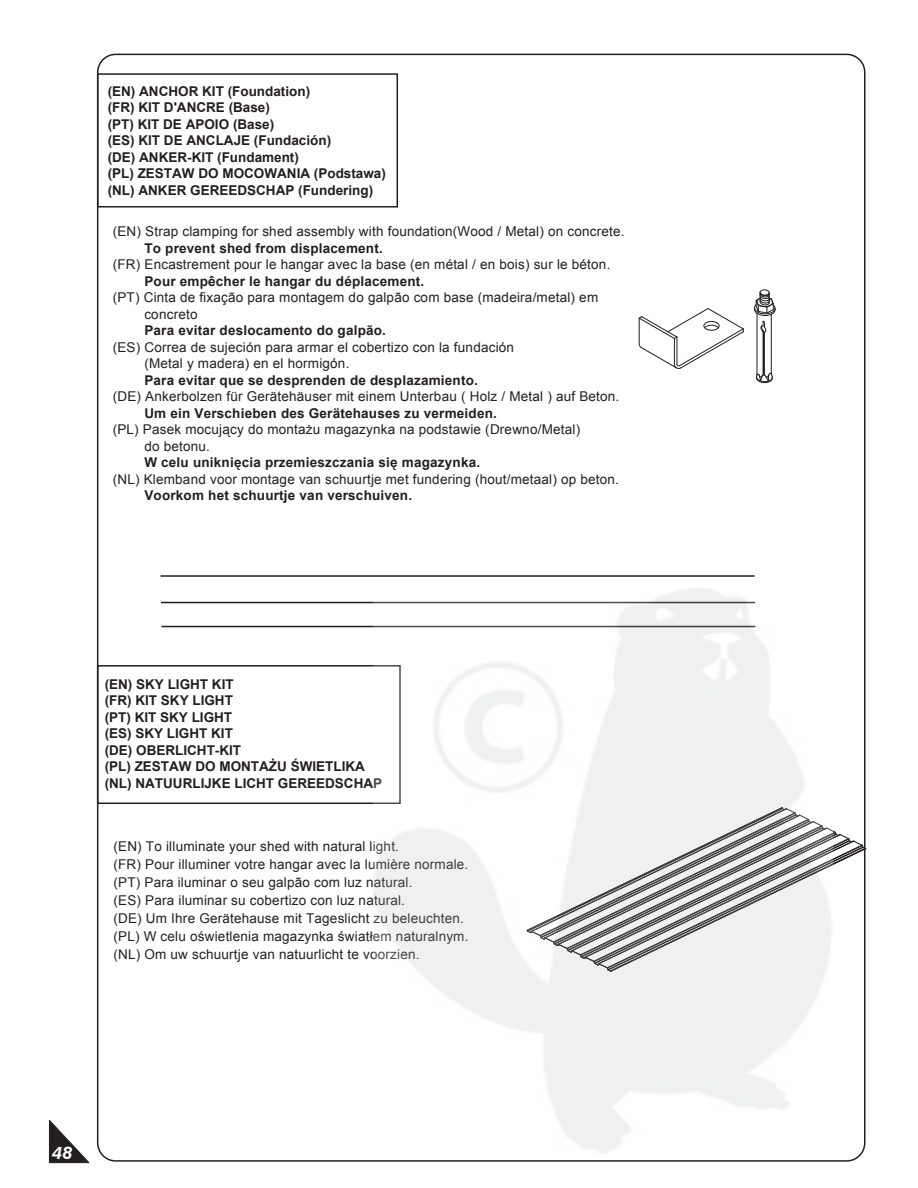
<style>
.page{position:relative;width:918px;height:1188px;background:#fff}
.page>*{position:absolute;margin:0;border:0;box-sizing:border-box;transform-origin:0 0}
.t1{font:italic 700 18px "Swiss 721 BT";color:#fff}
.t2{font:13.5px/18px "Arial";letter-spacing:.015em;color:#231f20}
.t3{font:700 13.5px/16.5px "Arial";letter-spacing:.005em;color:#231f20}
</style>
<div class="page">
<svg style="left:49px;top:1120px;width:40px;height:43px"></svg>
<div style="left:97px;top:73px;width:301px;height:135px;border:2px solid #231f20"></div>
<div style="left:97px;top:665px;width:304px;height:139px;border:2px solid #231f20"></div>
<svg style="left:754px;top:289px;width:22px;height:95px"></svg>
<svg style="left:638px;top:308px;width:106px;height:61px"></svg>
<svg style="left:833px;top:830px;width:34px;height:35px"></svg>
<hr style="left:161px;top:575px;width:594px;height:2px;background:#231f20">
<hr style="left:161px;top:602px;width:594px;height:1px;background:#231f20">
<hr style="left:162px;top:626px;width:594px;height:1px;background:#231f20">
<img style="left:374px;top:588px;width:459px;height:566px">
<p class="t3" style="left:108px;top:83px;width:280px">(EN) ANCHOR KIT (Foundation)<br>(FR) KIT D'ANCRE (Base)<br>(PT) KIT DE APOIO (Base)<br>(ES) KIT DE ANCLAJE (Fundación)<br>(DE) ANKER-KIT (Fundament)<br>(PL) ZESTAW DO MOCOWANIA (Podstawa) (NL) ANKER GEREEDSCHAP (Fundering)</p>
<p class="t2" style="left:113px;top:223px;width:513px">(EN) Strap clamping for shed assembly with foundation(Wood / Metal) on concrete.</p>
<p class="t3" style="left:144px;top:240px;width:240px">To prevent shed from displacement.</p>
<p class="t2" style="left:113px;top:256px;width:499px">(FR) Encastrement pour le hangar avec la base (en métal / en bois) sur le béton.</p>
<p class="t3" style="left:144px;top:273px;width:282px">Pour empêcher le hangar du déplacement.</p>
<p class="t2" style="left:144px;top:290px;width:455px;line-height:16.5px;text-indent:-32px">(PT) Cinta de fixação para montagem do galpão com base (madeira/metal) em concreto</p>
<p class="t3" style="left:144px;top:323px;width:243px">Para evitar deslocamento do galpão.</p>
<p class="t2" style="left:144px;top:339px;width:371px;line-height:16.5px;text-indent:-32px">(ES) Correa de sujeción para armar el cobertizo con la fundación (Metal y madera) en el hormigón.</p>
<p class="t3" style="left:144px;top:372px;width:335px">Para evitar que se desprenden de desplazamiento.</p>
<p class="t2" style="left:113px;top:388px;width:508px">(DE) Ankerbolzen für Gerätehäuser mit einem Unterbau ( Holz / Metal ) auf Beton.</p>
<p class="t3" style="left:144px;top:405px;width:354px">Um ein Verschieben des Gerätehauses zu vermeiden.</p>
<p class="t2" style="left:144px;top:421px;width:437px;line-height:16.5px;text-indent:-32px">(PL) Pasek mocujący do montażu magazynka na podstawie (Drewno/Metal) do betonu.</p>
<p class="t3" style="left:144px;top:455px;width:337px">W celu uniknięcia przemieszczania się magazynka.</p>
<p class="t2" style="left:113px;top:470px;width:508px">(NL) Klemband voor montage van schuurtje met fundering (hout/metaal) op beton.</p>
<p class="t3" style="left:144px;top:488px;width:269px">Voorkom het schuurtje van verschuiven.</p>
<p class="t3" style="left:105px;top:676px;width:279px">(EN) SKY LIGHT KIT<br>(FR) KIT SKY LIGHT<br>(PT) KIT SKY LIGHT<br>(ES) SKY LIGHT KIT<br>(DE) OBERLICHT-KIT<br>(PL) ZESTAW DO MONTAŻU ŚWIETLIKA (NL) NATUURLIJKE LICHT GEREEDSCHAP</p>
<p class="t2" style="left:113px;top:837px;width:357px">(EN) To illuminate your shed with natural light.<br>(FR) Pour illuminer votre hangar avec la lumière normale. (PT) Para iluminar o seu galpão com luz natural.<br>(ES) Para iluminar su cobertizo con luz natural.<br>(DE) Um Ihre Gerätehause mit Tageslicht zu beleuchten. (PL) W celu oświetlenia magazynka światłem naturalnym. (NL) Om uw schuurtje van natuurlicht te voorzien.</p>
<h1 class="t1" style="left:52px;top:1142px;width:22px">48</h1>
</div>
